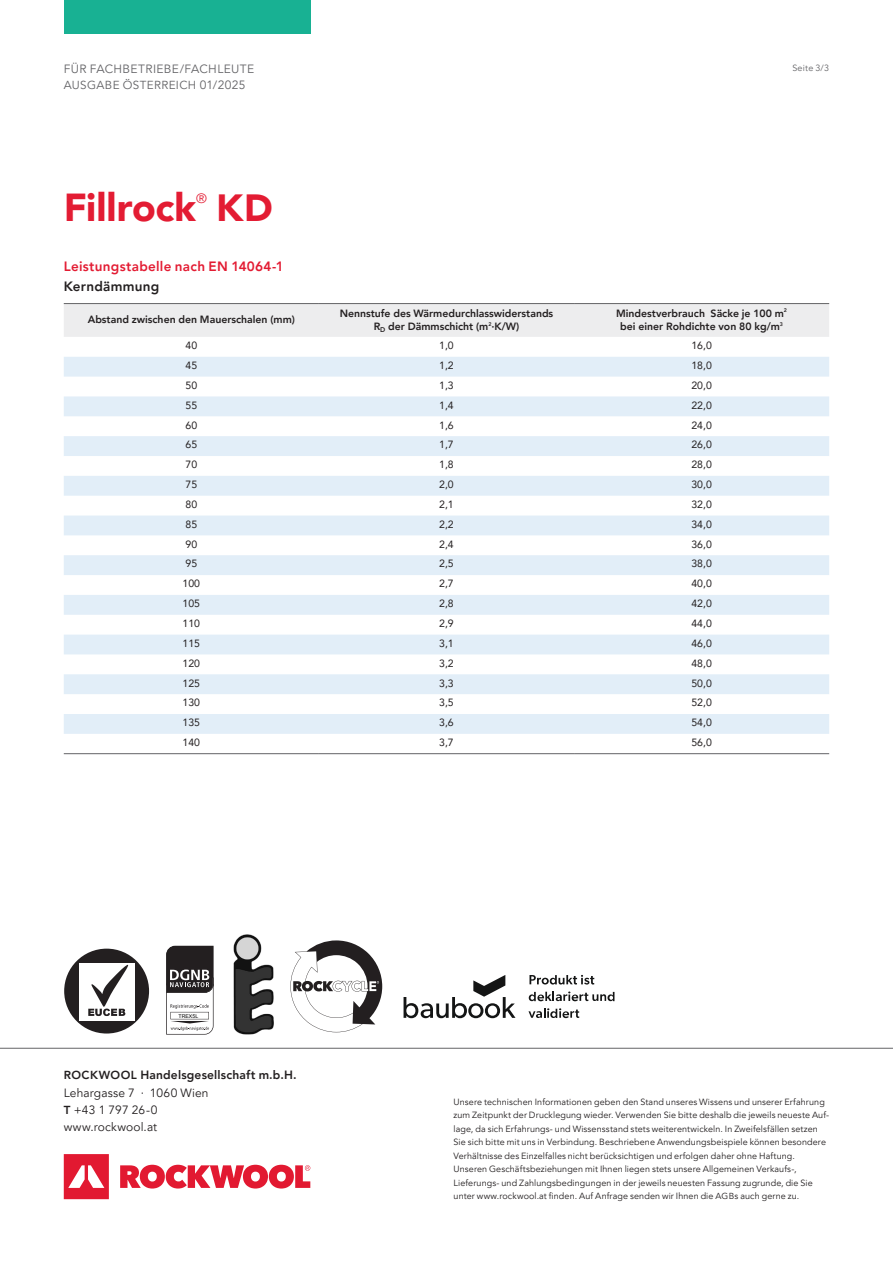
<style>
.page{position:relative;width:893px;height:1263px;background:#fff}
.page>*{position:absolute;margin:0;border:0;box-sizing:border-box;transform-origin:0 0}
.t1{font:900 39px "Avenir LT Pro";color:#e31c33}
.t2{font:900 37.8px "Avenir LT Pro";color:#e31c33}
.t3{font:800 13.5px "Avenir LT Pro";letter-spacing:.02em;color:#e31c33}
.t4{font:800 13.5px "Avenir LT Pro";letter-spacing:.02em;color:#231f20}
.t5{font:13.5px "Avenir LT Pro";color:#e31c33}
.t6{font:12px/17.2px "Avenir LT Pro";letter-spacing:.01em;color:#231f20}
.t7{font:12px "Avenir LT Pro";letter-spacing:.03em;color:#636366}
.t8{font:11.7px "Avenir LT Pro";letter-spacing:.03em;color:#636366}
.t9{font:10.5px "Avenir LT Pro";color:#231f20}
.t10{font:800 10.5px/13.5px "Avenir LT Pro";color:#231f20;text-align:center}
.t11{font:9px/13.5px "Avenir LT Pro";letter-spacing:.01em;color:#231f20}
.t12{font:9px "Avenir LT Pro";letter-spacing:.025em;color:#636366}
.t13{font:5.25px "Arial";color:#000}
.s1{font-size:12px}
.s2{font-weight:800;font-size:11.7px}
.s3{font-weight:800}
.s4{font-size:8.7px}
</style>
<div class="page">
<svg style="left:64px;top:1154px;width:246px;height:45px"></svg>
<hr style="left:0;top:1048px;width:893px;height:1px;background:#636366">
<svg style="left:166px;top:946px;width:48px;height:88px"></svg>
<div style="left:64px;top:949px;width:85px;height:84px;background:#231f20;border-radius:50%"></div>
<div style="left:79px;top:963px;width:55px;height:57px;background:#fff"></div>
<svg style="left:88px;top:965px;width:40px;height:51px"></svg>
<img style="left:233px;top:934px;width:41px;height:100px">
<svg style="left:404px;top:975px;width:111px;height:43px"></svg>
<svg style="left:529px;top:991px;width:85px;height:10px"></svg>
<svg style="left:528px;top:1008px;width:51px;height:10px"></svg>
<svg style="left:529px;top:975px;width:65px;height:9px"></svg>
<svg style="left:290px;top:940px;width:92px;height:92px"></svg>
<div style="left:64px;top:304px;width:765px;height:33px;background:#ededee"></div>
<svg style="left:64px;top:357px;width:765px;height:218px;fill:#e2eef8"></svg>
<svg style="left:64px;top:595px;width:765px;height:139px;fill:#e2eef8"></svg>
<hr style="left:64px;top:753px;width:255px;height:1px;background:#636366">
<hr style="left:319px;top:753px;width:255px;height:1px;background:#636366">
<hr style="left:574px;top:753px;width:255px;height:1px;background:#636366">
<hr style="left:64px;top:303px;width:255px;height:1px;background:#636366">
<hr style="left:319px;top:303px;width:255px;height:1px;background:#636366">
<hr style="left:574px;top:303px;width:255px;height:1px;background:#636366">
<div style="left:64px;top:0;width:246px;height:34px;background:#18b193"></div>
<h3 class="t7" style="left:64px;top:62px;width:192px">FÜR FACHBETRIEBE/FACHLEUTE</h3>
<p class="t8" style="left:64px;top:78px;width:183px">AUSGABE ÖSTERREICH <span class="s1">01/2025</span></p>
<h1 class="t1" style="left:64px;top:184px;width:134px">Fillrock</h1>
<h3 class="t5" style="left:196px;top:190px;width:12px">®</h3>
<h2 class="t2" style="left:216px;top:185px;width:58px">KD</h2>
<h3 class="t3" style="left:64px;top:258px;width:221px">Leistungstabelle nach EN 14064-1</h3>
<h3 class="t4" style="left:64px;top:279px;width:97px">Kerndämmung</h3>
<p class="t12" style="left:792px;top:62px;width:38px">Seite 3/3</p>
<p class="t10" style="left:88px;top:313px;width:209px">Abstand zwischen den Mauerschalen (mm)</p>
<p class="t10" style="left:340px;top:306px;width:215px">Nennstufe des Wärmedurchlasswiderstands<br>R<sub>D</sub> der Dämmschicht (m<sup>2</sup>·K/W)</p>
<p class="t10" style="left:616px;top:306px;width:172px">Mindestverbrauch Säcke je 100 m<sup>2 </sup>bei einer Rohdichte von 80 kg/m<sup>3</sup></p>
<p class="t9" style="left:186px;top:339px;width:13px">40</p>
<p class="t9" style="left:439px;top:339px;width:16px">1,0</p>
<p class="t9" style="left:691px;top:339px;width:22px">16,0</p>
<p class="t9" style="left:186px;top:359px;width:13px">45</p>
<p class="t9" style="left:439px;top:359px;width:16px">1,2</p>
<p class="t9" style="left:691px;top:359px;width:22px">18,0</p>
<p class="t9" style="left:186px;top:379px;width:13px">50</p>
<p class="t9" style="left:439px;top:379px;width:16px">1,3</p>
<p class="t9" style="left:691px;top:379px;width:22px">20,0</p>
<p class="t9" style="left:186px;top:399px;width:13px">55</p>
<p class="t9" style="left:439px;top:399px;width:16px">1,4</p>
<p class="t9" style="left:691px;top:399px;width:22px">22,0</p>
<p class="t9" style="left:186px;top:418px;width:13px">60</p>
<p class="t9" style="left:439px;top:418px;width:16px">1,6</p>
<p class="t9" style="left:691px;top:418px;width:22px">24,0</p>
<p class="t9" style="left:186px;top:438px;width:13px">65</p>
<p class="t9" style="left:439px;top:438px;width:16px">1,7</p>
<p class="t9" style="left:691px;top:438px;width:22px">26,0</p>
<p class="t9" style="left:186px;top:458px;width:13px">70</p>
<p class="t9" style="left:439px;top:458px;width:16px">1,8</p>
<p class="t9" style="left:691px;top:458px;width:22px">28,0</p>
<p class="t9" style="left:186px;top:478px;width:13px">75</p>
<p class="t9" style="left:439px;top:478px;width:16px">2,0</p>
<p class="t9" style="left:691px;top:478px;width:22px">30,0</p>
<p class="t9" style="left:186px;top:498px;width:13px">80</p>
<p class="t9" style="left:439px;top:498px;width:16px">2,1</p>
<p class="t9" style="left:691px;top:498px;width:22px">32,0</p>
<p class="t9" style="left:186px;top:518px;width:13px">85</p>
<p class="t9" style="left:439px;top:518px;width:16px">2,2</p>
<p class="t9" style="left:691px;top:518px;width:22px">34,0</p>
<p class="t9" style="left:186px;top:537px;width:13px">90</p>
<p class="t9" style="left:439px;top:537px;width:16px">2,4</p>
<p class="t9" style="left:691px;top:537px;width:22px">36,0</p>
<p class="t9" style="left:186px;top:557px;width:13px">95</p>
<p class="t9" style="left:439px;top:557px;width:16px">2,5</p>
<p class="t9" style="left:691px;top:557px;width:22px">38,0</p>
<p class="t9" style="left:183px;top:577px;width:19px">100</p>
<p class="t9" style="left:439px;top:577px;width:16px">2,7</p>
<p class="t9" style="left:691px;top:577px;width:22px">40,0</p>
<p class="t9" style="left:183px;top:597px;width:19px">105</p>
<p class="t9" style="left:439px;top:597px;width:16px">2,8</p>
<p class="t9" style="left:691px;top:597px;width:22px">42,0</p>
<p class="t9" style="left:183px;top:617px;width:19px">110</p>
<p class="t9" style="left:439px;top:617px;width:16px">2,9</p>
<p class="t9" style="left:691px;top:617px;width:22px">44,0</p>
<p class="t9" style="left:183px;top:637px;width:19px">115</p>
<p class="t9" style="left:439px;top:637px;width:16px">3,1</p>
<p class="t9" style="left:691px;top:637px;width:22px">46,0</p>
<p class="t9" style="left:183px;top:657px;width:19px">120</p>
<p class="t9" style="left:439px;top:657px;width:16px">3,2</p>
<p class="t9" style="left:691px;top:657px;width:22px">48,0</p>
<p class="t9" style="left:183px;top:676px;width:19px">125</p>
<p class="t9" style="left:439px;top:676px;width:16px">3,3</p>
<p class="t9" style="left:691px;top:676px;width:22px">50,0</p>
<p class="t9" style="left:183px;top:696px;width:19px">130</p>
<p class="t9" style="left:439px;top:696px;width:16px">3,5</p>
<p class="t9" style="left:691px;top:696px;width:22px">52,0</p>
<p class="t9" style="left:183px;top:716px;width:19px">135</p>
<p class="t9" style="left:439px;top:716px;width:16px">3,6</p>
<p class="t9" style="left:691px;top:716px;width:22px">54,0</p>
<p class="t9" style="left:183px;top:736px;width:19px">140</p>
<p class="t9" style="left:439px;top:736px;width:16px">3,7</p>
<p class="t9" style="left:691px;top:736px;width:22px">56,0</p>
<p class="t13" style="left:179px;top:1012px;width:21px">TREX5L</p>
<h3 class="t6" style="left:64px;top:1067px;width:234px"><span class="s2">ROCKWOOL</span> <span class="s3">Handelsgesellschaft m.b.H.<br></span>Lehargasse 7 · 1060 Wien<br><span class="s2">T</span> +43 1 797 26-0<br>www.rockwool.at</h3>
<p class="t11" style="left:454px;top:1095px;width:377px">Unsere technischen Informationen geben den Stand unseres Wissens und unserer Erfahrung zum Zeitpunkt der Drucklegung wieder. Verwenden Sie bitte deshalb die jeweils neueste Auf&shy;lage, da sich Erfahrungs- und Wissensstand stets weiterentwickeln. In Zweifelsfällen setzen Sie sich bitte mit uns in Verbindung. Beschriebene Anwendungsbeispiele können besondere Verhältnisse des Einzelfalles nicht berücksichtigen und erfolgen daher ohne Haftung.<br>Unseren Geschäftsbeziehungen mit Ihnen liegen stets unsere Allgemeinen Verkaufs-, Lieferungs- und Zahlungsbedingungen in der jeweils neuesten Fassung zugrunde, die Sie unter www.rockwool.at finden. Auf Anfrage senden wir Ihnen die <span class="s4">AGB</span>s auch gerne zu.</p>
</div>
